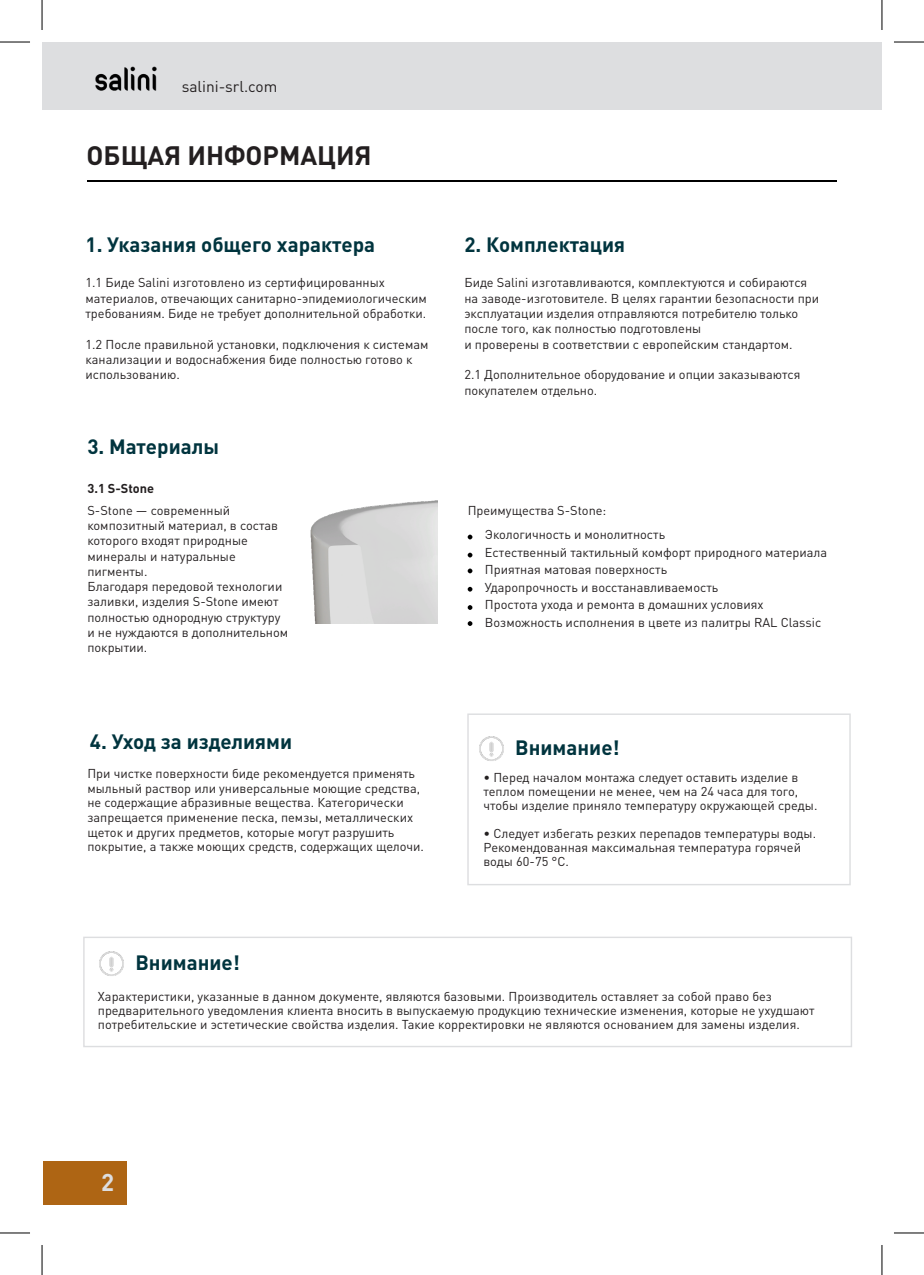
<style>
.page{position:relative;width:924px;height:1275px;background:#fff}
.page>*{position:absolute;margin:0;border:0;box-sizing:border-box;transform-origin:0 0}
.t1{font:700 26.4px "DIN Pro";color:#231f20}
.t2{font:700 24px "DIN Pro";color:#dddee0}
.t3{font:700 20.6px "DIN Pro";color:#00343e}
.t4{font:15.6px "DIN Pro";color:#231f20}
.t5{font:12.8px/15.4px "DIN Pro";color:#231f20}
.t6{font:700 12.8px "DIN Pro";color:#231f20}
</style>
<div class="page">
<div style="left:42px;top:42px;width:839px;height:67px;background:#dddee0"></div>
<img style="left:95px;top:66px;width:62px;height:25px">
<hr style="left:87px;top:180px;width:749px;height:2px;background:#000">
<div style="left:43px;top:1161px;width:83px;height:43px;background:#ae6514"></div>
<img style="left:310px;top:500px;width:127px;height:123px">
<svg style="left:467px;top:534px;width:5px;height:5px"></svg>
<svg style="left:467px;top:553px;width:5px;height:4px"></svg>
<svg style="left:467px;top:568px;width:5px;height:5px"></svg>
<svg style="left:467px;top:587px;width:5px;height:4px"></svg>
<svg style="left:467px;top:605px;width:5px;height:5px"></svg>
<svg style="left:467px;top:621px;width:5px;height:5px"></svg>
<div style="left:467px;top:713px;width:383px;height:172px;border:1px solid #dddee0"></div>
<img style="left:479px;top:736px;width:25px;height:25px">
<div style="left:83px;top:936px;width:768px;height:111px;border:1px solid #dddee0"></div>
<img style="left:99px;top:951px;width:25px;height:25px">
<hr style="left:0;top:42px;width:30px;height:1px;background:#000">
<hr style="left:893px;top:42px;width:30px;height:1px;background:#000">
<hr style="left:0;top:1232px;width:30px;height:1px;background:#000">
<hr style="left:893px;top:1232px;width:30px;height:1px;background:#000">
<hr style="left:42px;top:0;width:1px;height:30px;background:#000">
<hr style="left:42px;top:1245px;width:1px;height:30px;background:#000">
<hr style="left:881px;top:0;width:1px;height:30px;background:#000">
<hr style="left:881px;top:1245px;width:1px;height:30px;background:#000">
<p class="t4" style="left:182px;top:74px;width:97px">salini-srl.com</p>
<p class="t1" style="left:86px;top:133px;width:287px">ОБЩАЯ ИНФОРМАЦИЯ</p>
<p class="t3" style="left:85px;top:228px;width:291px">1. Указания общего характера</p>
<p class="t5" style="left:85px;top:274px;width:342px">1.1 Биде Salini изготовлено из сертифицированных материалов, отвечающих санитарно-эпидемиологическим требованиям. Биде не требует дополнительной обработки.</p>
<p class="t5" style="left:85px;top:335px;width:344px">1.2 После правильной установки, подключения к системам канализации и водоснабжения биде полностью готово к использованию.</p>
<p class="t3" style="left:87px;top:429px;width:133px">3. Материалы</p>
<p class="t6" style="left:87px;top:477px;width:68px">3.1 S-Stone</p>
<p class="t5" style="left:87px;top:501px;width:144px">S-Stone — современный</p>
<p class="t5" style="left:87px;top:516px;width:192px">композитный материал, в состав</p>
<p class="t5" style="left:87px;top:531px;width:162px">которого входят природные</p>
<p class="t5" style="left:87px;top:547px;width:150px">минералы и натуральные</p>
<p class="t5" style="left:87px;top:562px;width:61px">пигменты.</p>
<p class="t5" style="left:87px;top:577px;width:202px">Благодаря передовой технологии заливки, изделия S-Stone имеют полностью однородную структуру и не нуждаются в дополнительном покрытии.</p>
<p class="t3" style="left:464px;top:228px;width:162px">2. Комплектация</p>
<p class="t5" style="left:464px;top:274px;width:356px">Биде Salini изготавливаются, комплектуются и собираются на заводе-изготовителе. В целях гарантии безопасности при эксплуатации изделия отправляются потребителю только после того, как полностью подготовлены</p>
<p class="t5" style="left:464px;top:335px;width:330px">и проверены в соответствии с европейским стандартом.</p>
<p class="t5" style="left:464px;top:366px;width:337px">2.1 Дополнительное оборудование и опции заказываются покупателем отдельно.</p>
<p class="t5" style="left:467px;top:502px;width:140px">Преимущества S-Stone:</p>
<p class="t5" style="left:484px;top:525px;width:182px">Экологичность и монолитность</p>
<p class="t5" style="left:484px;top:543px;width:343px">Естественный тактильный комфорт природного материала</p>
<p class="t5" style="left:484px;top:560px;width:183px">Приятная матовая поверхность</p>
<p class="t5" style="left:484px;top:578px;width:235px">Ударопрочность и восстанавливаемость</p>
<p class="t5" style="left:484px;top:595px;width:280px">Простота ухода и ремонта в домашних условиях</p>
<p class="t5" style="left:484px;top:613px;width:338px">Возможность исполнения в цвете из палитры RAL Classic</p>
<p class="t3" style="left:90px;top:724px;width:204px">4. Уход за изделиями</p>
<p class="t5" style="left:87px;top:765px;width:338px;line-height:14.6px">При чистке поверхности биде рекомендуется применять мыльный раствор или универсальные моющие средства, не содержащие абразивные вещества. Категорически запрещается применение песка, пемзы, металлических щеток и других предметов, которые могут разрушить покрытие, а также моющих средств, содержащих щелочи.</p>
<p class="t5" style="left:483px;top:769px;width:335px;line-height:14px">• Перед началом монтажа следует оставить изделие в теплом помещении не менее, чем на 24 часа для того, чтобы изделие приняло температуру окружающей среды.</p>
<p class="t3" style="left:515px;top:730px;width:106px">Внимание!</p>
<p class="t5" style="left:483px;top:825px;width:334px;line-height:14px">• Следует избегать резких перепадов температуры воды.<br>Рекомендованная максимальная температура горячей воды 60-75 °C.</p>
<p class="t3" style="left:135px;top:945px;width:106px">Внимание!</p>
<p class="t5" style="left:98px;top:988px;width:717px;line-height:14px">Характеристики, указанные в данном документе, являются базовыми. Производитель оставляет за собой право без предварительного уведомления клиента вносить в выпускаемую продукцию технические изменения, которые не ухудшают потребительские и эстетические свойства изделия. Такие корректировки не являются основанием для замены изделия.</p>
<p class="t2" style="left:101px;top:1162px;width:15px">2</p>
</div>
